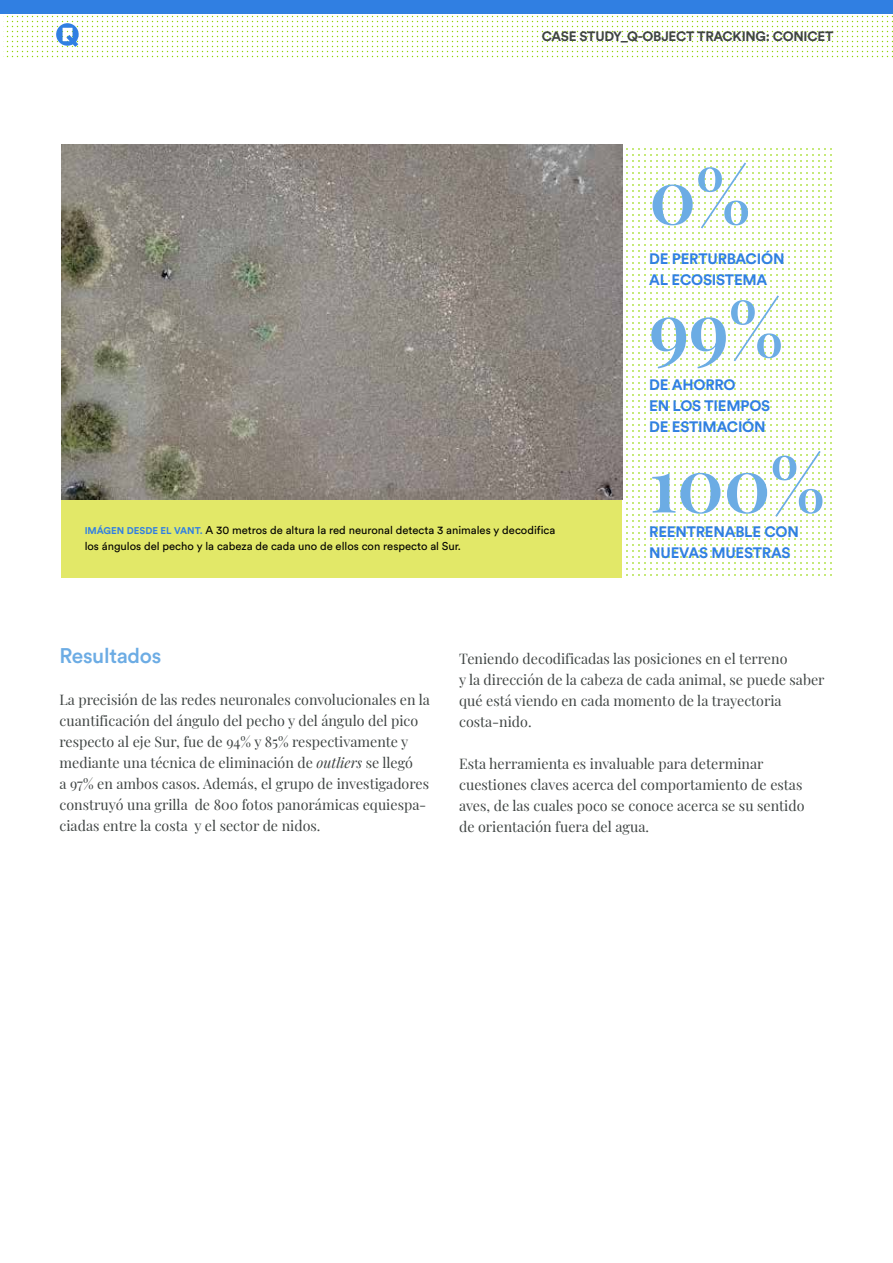
<style>
.page{position:relative;width:893px;height:1263px;background:#fff}
.page>*{position:absolute;margin:0;border:0;box-sizing:border-box;transform-origin:0 0}
.t1{font:600 75px "Playfair Display";color:#6cace4}
.t2{font:500 21px "Circular Std";letter-spacing:-.015em;color:#6cace4}
.t3{font:700 15px/21px "Circular Std";letter-spacing:-.015em;color:#307fe2}
.t4{font:14.25px/21px "Playfair Display";color:#3f4443}
.t5{font:700 13.5px "Circular Std";letter-spacing:-.02em;color:#3f4443}
.t6{font:11.25px/15.8px "Circular Std";color:#000}
.s1{font-weight:700;font-size:9.75px;color:#307fe2}
.s2{font-style:italic}
</style>
<div class="page">
<div style="left:0;top:0;width:893px;height:14px;background:#307fe2"></div>
<svg style="left:3px;top:15px;width:890px;height:43px"></svg>
<svg style="left:622px;top:144px;width:210px;height:432px"></svg>
<div style="left:61px;top:500px;width:561px;height:78px;background:#e2e868"></div>
<svg style="left:56px;top:23px;width:23px;height:24px"></svg>
<img style="left:62px;top:144px;width:560px;height:356px">
<p class="t5" style="left:542px;top:27px;width:293px">CASE STUDY_Q-OBJECT TRACKING: CONICET</p>
<p class="t6" style="left:85px;top:522px;width:472px"><span class="s1">IMÁGEN DESDE EL VANT.</span> A 30 metros de altura la red neuronal detecta 3 animales y decodifica los ángulos del pecho y la cabeza de cada uno de ellos con respecto al Sur.</p>
<h1 class="t1" style="left:649px;top:137px;width:103px">0%</h1>
<p class="t3" style="left:649px;top:248px;width:137px">DE PERTURBACIÓN<br>AL ECOSISTEMA</p>
<h1 class="t1" style="left:649px;top:270px;width:136px">99%</h1>
<p class="t3" style="left:649px;top:374px;width:122px">DE AHORRO<br>EN LOS TIEMPOS<br>DE ESTIMACIÓN</p>
<h1 class="t1" style="left:649px;top:426px;width:178px">100%</h1>
<p class="t3" style="left:649px;top:521px;width:151px">REENTRENABLE CON<br>NUEVAS MUESTRAS</p>
<h2 class="t2" style="left:60px;top:642px;width:103px">Resultados</h2>
<p class="t4" style="left:60px;top:688px;width:372px">La precisión de las redes neuronales convolucionales en la cuantificación del ángulo del pecho y del ángulo del pico respecto al eje Sur, fue de 94% y 85% respectivamente y mediante una técnica de eliminación de <span class="s2">outliers</span> se llegó<br>a 97% en ambos casos. Además, el grupo de investigadores construyó una grilla de 800 fotos panorámicas equiespa&shy;ciadas entre la costa y el sector de nidos.</p>
<p class="t4" style="left:459px;top:646px;width:367px">Teniendo decodificadas las posiciones en el terreno<br>y la dirección de la cabeza de cada animal, se puede saber qué está viendo en cada momento de la trayectoria costa-nido.</p>
<p class="t4" style="left:459px;top:751px;width:347px">Esta herramienta es invaluable para determinar cuestiones claves acerca del comportamiento de estas aves, de las cuales poco se conoce acerca se su sentido de orientación fuera del agua.</p>
</div>
